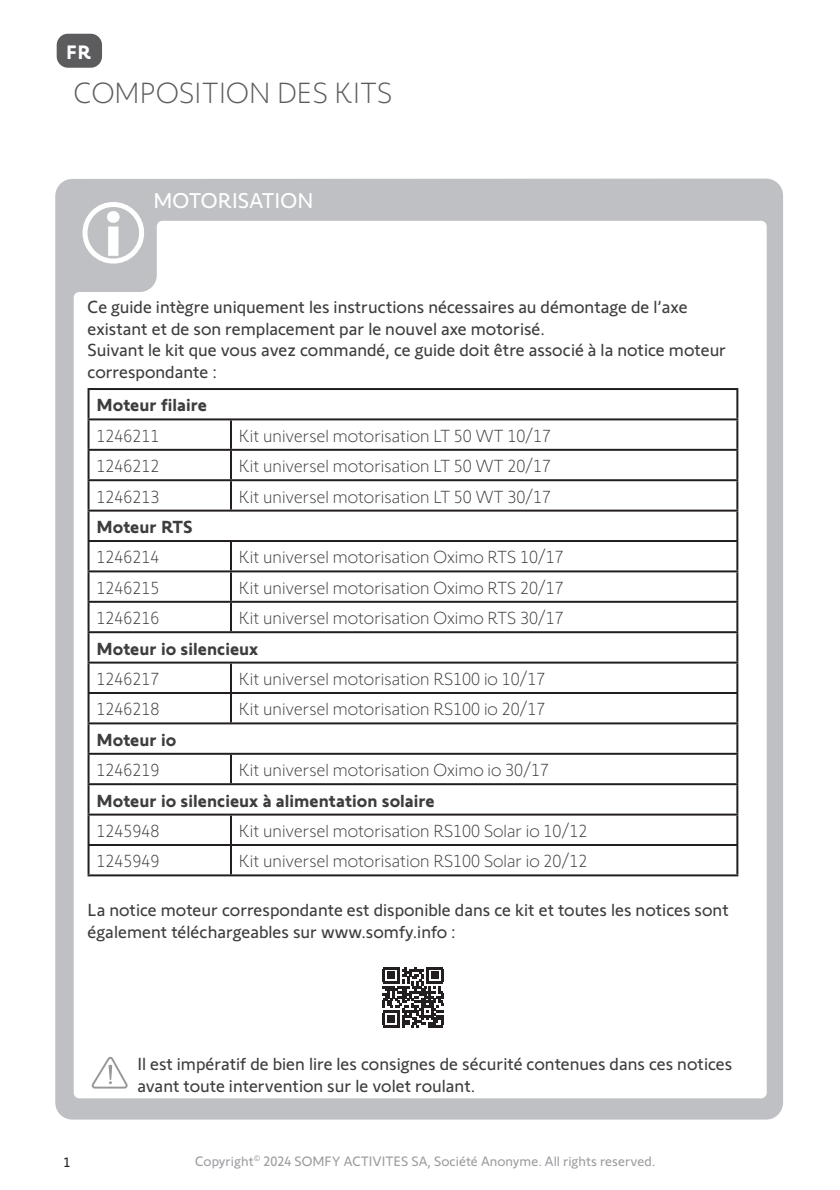
<style>
.page{position:relative;width:840px;height:1190px;background:#fff}
.page>*{position:absolute;margin:0;border:0;box-sizing:border-box;transform-origin:0 0}
.t1{font:300 30px "Somfy Sans";letter-spacing:.01em;color:#5c5c5f}
.t2{font:22px "Somfy Sans";letter-spacing:.01em;color:#fff}
.t3{font:700 20px "Somfy Sans";color:#fff}
.t4{font:300 18px "Somfy Sans";color:#3d3d3e}
.t5{font:18px/21.6px "Somfy Sans";color:#3d3d3e}
.t6{font:700 18px "Somfy Sans";color:#3d3d3e}
.t7{font:14px "Somfy Sans";color:#9c9ea1}
.t8{font:14px "Somfy Sans";color:#231f20}
</style>
<div class="page">
<div style="left:57px;top:34px;width:45px;height:34px;background:#5c5c5f;border-radius:11px"></div>
<div style="left:55px;top:179px;width:728px;height:941px;background:#bfc0c3;border-radius:17px"></div>
<div style="left:74px;top:221px;width:693px;height:877px;background:#fff"></div>
<svg style="left:83px;top:202px;width:61px;height:62px"></svg>
<div style="left:378px;top:962px;width:70px;height:70px;background:#fff"></div>
<svg style="left:383px;top:967px;width:60px;height:60px"></svg>
<svg style="left:91px;top:1056px;width:38px;height:34px"></svg>
<hr style="left:88px;top:388px;width:143px;height:2px;background:#231f20">
<hr style="left:88px;top:390px;width:2px;height:28px;background:#231f20">
<hr style="left:231px;top:388px;width:507px;height:2px;background:#231f20">
<hr style="left:736px;top:390px;width:2px;height:28px;background:#231f20">
<hr style="left:88px;top:418px;width:143px;height:2px;background:#231f20">
<hr style="left:88px;top:420px;width:2px;height:29px;background:#231f20">
<hr style="left:231px;top:418px;width:507px;height:2px;background:#231f20">
<hr style="left:230px;top:420px;width:2px;height:29px;background:#231f20">
<hr style="left:736px;top:420px;width:2px;height:29px;background:#231f20">
<hr style="left:88px;top:449px;width:143px;height:2px;background:#231f20">
<hr style="left:88px;top:451px;width:2px;height:28px;background:#231f20">
<hr style="left:231px;top:449px;width:507px;height:2px;background:#231f20">
<hr style="left:230px;top:451px;width:2px;height:28px;background:#231f20">
<hr style="left:736px;top:451px;width:2px;height:28px;background:#231f20">
<hr style="left:88px;top:479px;width:143px;height:2px;background:#231f20">
<hr style="left:88px;top:481px;width:2px;height:29px;background:#231f20">
<hr style="left:231px;top:479px;width:507px;height:2px;background:#231f20">
<hr style="left:230px;top:481px;width:2px;height:29px;background:#231f20">
<hr style="left:736px;top:481px;width:2px;height:29px;background:#231f20">
<hr style="left:88px;top:510px;width:143px;height:2px;background:#231f20">
<hr style="left:88px;top:512px;width:2px;height:28px;background:#231f20">
<hr style="left:231px;top:510px;width:507px;height:2px;background:#231f20">
<hr style="left:736px;top:512px;width:2px;height:28px;background:#231f20">
<hr style="left:88px;top:540px;width:143px;height:2px;background:#231f20">
<hr style="left:88px;top:542px;width:2px;height:28px;background:#231f20">
<hr style="left:231px;top:540px;width:507px;height:2px;background:#231f20">
<hr style="left:230px;top:542px;width:2px;height:28px;background:#231f20">
<hr style="left:736px;top:542px;width:2px;height:28px;background:#231f20">
<hr style="left:88px;top:570px;width:143px;height:2px;background:#231f20">
<hr style="left:88px;top:572px;width:2px;height:29px;background:#231f20">
<hr style="left:231px;top:570px;width:507px;height:2px;background:#231f20">
<hr style="left:230px;top:572px;width:2px;height:29px;background:#231f20">
<hr style="left:736px;top:572px;width:2px;height:29px;background:#231f20">
<hr style="left:88px;top:601px;width:143px;height:2px;background:#231f20">
<hr style="left:88px;top:603px;width:2px;height:28px;background:#231f20">
<hr style="left:231px;top:601px;width:507px;height:2px;background:#231f20">
<hr style="left:230px;top:603px;width:2px;height:28px;background:#231f20">
<hr style="left:736px;top:603px;width:2px;height:28px;background:#231f20">
<hr style="left:88px;top:631px;width:143px;height:2px;background:#231f20">
<hr style="left:88px;top:633px;width:2px;height:29px;background:#231f20">
<hr style="left:231px;top:631px;width:507px;height:2px;background:#231f20">
<hr style="left:736px;top:633px;width:2px;height:29px;background:#231f20">
<hr style="left:88px;top:662px;width:143px;height:2px;background:#231f20">
<hr style="left:88px;top:664px;width:2px;height:28px;background:#231f20">
<hr style="left:231px;top:662px;width:507px;height:2px;background:#231f20">
<hr style="left:230px;top:664px;width:2px;height:28px;background:#231f20">
<hr style="left:736px;top:664px;width:2px;height:28px;background:#231f20">
<hr style="left:88px;top:692px;width:143px;height:2px;background:#231f20">
<hr style="left:88px;top:694px;width:2px;height:28px;background:#231f20">
<hr style="left:231px;top:692px;width:507px;height:2px;background:#231f20">
<hr style="left:230px;top:694px;width:2px;height:28px;background:#231f20">
<hr style="left:736px;top:694px;width:2px;height:28px;background:#231f20">
<hr style="left:88px;top:722px;width:143px;height:2px;background:#231f20">
<hr style="left:88px;top:724px;width:2px;height:29px;background:#231f20">
<hr style="left:231px;top:722px;width:507px;height:2px;background:#231f20">
<hr style="left:736px;top:724px;width:2px;height:29px;background:#231f20">
<hr style="left:88px;top:753px;width:143px;height:2px;background:#231f20">
<hr style="left:88px;top:755px;width:2px;height:28px;background:#231f20">
<hr style="left:231px;top:753px;width:507px;height:2px;background:#231f20">
<hr style="left:230px;top:755px;width:2px;height:28px;background:#231f20">
<hr style="left:736px;top:755px;width:2px;height:28px;background:#231f20">
<hr style="left:88px;top:783px;width:143px;height:2px;background:#231f20">
<hr style="left:88px;top:785px;width:2px;height:29px;background:#231f20">
<hr style="left:231px;top:783px;width:507px;height:2px;background:#231f20">
<hr style="left:736px;top:785px;width:2px;height:29px;background:#231f20">
<hr style="left:88px;top:814px;width:143px;height:2px;background:#231f20">
<hr style="left:88px;top:816px;width:2px;height:28px;background:#231f20">
<hr style="left:231px;top:814px;width:507px;height:2px;background:#231f20">
<hr style="left:230px;top:816px;width:2px;height:28px;background:#231f20">
<hr style="left:736px;top:816px;width:2px;height:28px;background:#231f20">
<hr style="left:88px;top:844px;width:143px;height:2px;background:#231f20">
<hr style="left:88px;top:846px;width:2px;height:28px;background:#231f20">
<hr style="left:231px;top:844px;width:507px;height:2px;background:#231f20">
<hr style="left:230px;top:846px;width:2px;height:28px;background:#231f20">
<hr style="left:736px;top:846px;width:2px;height:28px;background:#231f20">
<hr style="left:88px;top:874px;width:650px;height:2px;background:#231f20">
<p class="t3" style="left:66px;top:45px;width:26px">FR</p>
<h1 class="t1" style="left:74px;top:75px;width:320px">COMPOSITION DES KITS</h1>
<p class="t2" style="left:153px;top:193px;width:162px">MOTORISATION</p>
<p class="t5" style="left:88px;top:298px;width:640px">Ce guide intègre uniquement les instructions nécessaires au démontage de l’axe existant et de son remplacement par le nouvel axe motorisé.<br>Suivant le kit que vous avez commandé, ce guide doit être associé à la notice moteur correspondante :</p>
<p class="t6" style="left:97px;top:399px;width:112px">Moteur filaire</p>
<p class="t4" style="left:97px;top:425px;width:64px">1246211</p>
<p class="t4" style="left:239px;top:425px;width:314px">Kit universel motorisation LT 50 WT 10/17</p>
<p class="t4" style="left:97px;top:455px;width:64px">1246212</p>
<p class="t4" style="left:239px;top:455px;width:314px">Kit universel motorisation LT 50 WT 20/17</p>
<p class="t4" style="left:97px;top:486px;width:64px">1246213</p>
<p class="t4" style="left:239px;top:486px;width:314px">Kit universel motorisation LT 50 WT 30/17</p>
<p class="t6" style="left:97px;top:521px;width:98px">Moteur RTS</p>
<p class="t4" style="left:97px;top:547px;width:64px">1246214</p>
<p class="t4" style="left:239px;top:547px;width:326px">Kit universel motorisation Oximo RTS 10/17</p>
<p class="t4" style="left:97px;top:577px;width:64px">1246215</p>
<p class="t4" style="left:239px;top:577px;width:326px">Kit universel motorisation Oximo RTS 20/17</p>
<p class="t4" style="left:97px;top:607px;width:64px">1246216</p>
<p class="t4" style="left:239px;top:607px;width:326px">Kit universel motorisation Oximo RTS 30/17</p>
<p class="t6" style="left:97px;top:642px;width:163px">Moteur io silencieux</p>
<p class="t4" style="left:97px;top:668px;width:64px">1246217</p>
<p class="t4" style="left:239px;top:668px;width:308px">Kit universel motorisation RS100 io 10/17</p>
<p class="t4" style="left:97px;top:699px;width:64px">1246218</p>
<p class="t4" style="left:239px;top:699px;width:308px">Kit universel motorisation RS100 io 20/17</p>
<p class="t6" style="left:97px;top:734px;width:81px">Moteur io</p>
<p class="t4" style="left:97px;top:759px;width:64px">1246219</p>
<p class="t4" style="left:239px;top:759px;width:312px">Kit universel motorisation Oximo io 30/17</p>
<p class="t6" style="left:97px;top:794px;width:340px">Moteur io silencieux à alimentation solaire</p>
<p class="t4" style="left:97px;top:820px;width:64px">1245948</p>
<p class="t4" style="left:239px;top:820px;width:350px">Kit universel motorisation RS100 Solar io 10/12</p>
<p class="t4" style="left:97px;top:851px;width:64px">1245949</p>
<p class="t4" style="left:239px;top:851px;width:350px">Kit universel motorisation RS100 Solar io 20/12</p>
<p class="t5" style="left:88px;top:901px;width:643px">La notice moteur correspondante est disponible dans ce kit et toutes les notices sont également téléchargeables sur www.somfy.info :</p>
<p class="t8" style="left:63px;top:1158px;width:8px">1</p>
<p class="t5" style="left:137px;top:1055px;width:597px">Il est impératif de bien lire les consignes de sécurité contenues dans ces notices avant toute intervention sur le volet roulant.</p>
<p class="t7" style="left:195px;top:1156px;width:461px">Copyright<sup>©</sup> 2024 SOMFY ACTIVITES SA, Société Anonyme. All rights reserved.</p>
</div>
